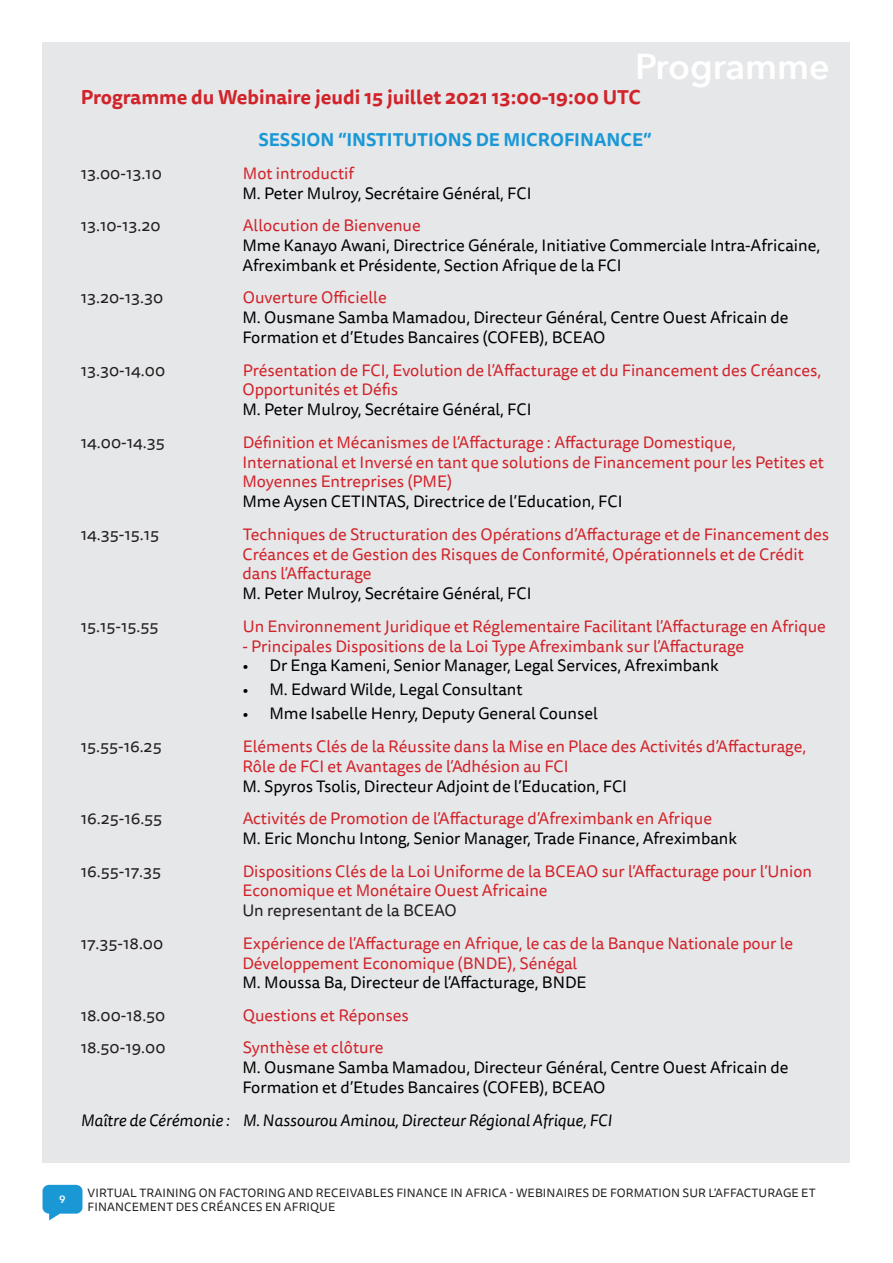
<style>
.page{position:relative;width:893px;height:1263px;background:#fff}
.page>*{position:absolute;margin:0;border:0;box-sizing:border-box;transform-origin:0 0}
.t1{font:600 36px "Avenir Next";color:#fff}
.t2{font:700 19.5px "Tisa Sans Pro";color:#d1232a}
.t3{font:700 18px "Tisa Sans Pro";color:#1a98d6}
.t4{font:16.5px/19.8px "Tisa Sans Pro";color:#d1232a}
.t5{font:16.5px/19.8px "Tisa Sans Pro";color:#000}
.t6{font:16.5px "Tisa Sans Pro";color:#231f20}
.t7{font:italic 16.5px "Tisa Sans Pro";color:#000}
.t8{font:12px/14.4px "Tisa Sans Pro";letter-spacing:.01em;color:#231f20}
.t9{font:600 10.5px "Avenir Next";color:#fff}
</style>
<div class="page">
<div style="left:43px;top:43px;width:807px;height:1120px;background:#e6e7e9"></div>
<div style="left:43px;top:1185px;width:39px;height:28px;background:#1a98d6;border-radius:6px"></div>
<p class="t1" style="left:635px;top:35px;width:196px">Programme</p>
<p class="t2" style="left:81px;top:82px;width:562px">Programme du Webinaire jeudi 15 juillet 2021 13:00-19:00 UTC</p>
<p class="t3" style="left:258px;top:127px;width:395px">SESSION “INSTITUTIONS DE MICROFINANCE”</p>
<p class="t6" style="left:81px;top:162px;width:83px">13.00-13.10</p>
<p class="t4" style="left:243px;top:164px;width:113px">Mot introductif</p>
<p class="t5" style="left:242px;top:184px;width:291px">M. Peter Mulroy, Secrétaire Général, FCI</p>
<p class="t6" style="left:81px;top:214px;width:81px">13.10-13.20</p>
<p class="t4" style="left:243px;top:216px;width:179px">Allocution de Bienvenue</p>
<p class="t5" style="left:242px;top:236px;width:579px">Mme Kanayo Awani, Directrice Générale, Initiative Commerciale Intra-Africaine,<br>Afreximbank et Présidente, Section Afrique de la FCI</p>
<p class="t6" style="left:81px;top:287px;width:84px">13.20-13.30</p>
<p class="t4" style="left:243px;top:288px;width:145px">Ouverture Officielle</p>
<p class="t5" style="left:242px;top:308px;width:548px">M. Ousmane Samba Mamadou, Directeur Général, Centre Ouest Africain de<br>Formation et d’Etudes Bancaires (COFEB), BCEAO</p>
<p class="t6" style="left:81px;top:359px;width:86px">13.30-14.00</p>
<p class="t4" style="left:243px;top:360px;width:580px">Présentation de FCI, Evolution de l’Affacturage et du Financement des Créances,</p>
<p class="t4" style="left:242px;top:380px;width:157px">Opportunités et Défis</p>
<p class="t5" style="left:242px;top:400px;width:291px">M. Peter Mulroy, Secrétaire Général, FCI</p>
<p class="t6" style="left:81px;top:431px;width:86px">14.00-14.35</p>
<p class="t4" style="left:243px;top:433px;width:495px">Définition et Mécanismes de l’Affacturage : Affacturage Domestique,</p>
<p class="t4" style="left:242px;top:452px;width:583px">International et Inversé en tant que solutions de Financement pour les Petites et<br>Moyennes Entreprises (PME)</p>
<p class="t5" style="left:242px;top:492px;width:382px">Mme Aysen CETINTAS, Directrice de l’Education, FCI</p>
<p class="t6" style="left:81px;top:523px;width:80px">14.35-15.15</p>
<p class="t4" style="left:243px;top:525px;width:588px">Techniques de Structuration des Opérations d’Affacturage et de Financement des</p>
<p class="t4" style="left:242px;top:544px;width:563px">Créances et de Gestion des Risques de Conformité, Opérationnels et de Crédit dans l’Affacturage</p>
<p class="t5" style="left:242px;top:584px;width:291px">M. Peter Mulroy, Secrétaire Général, FCI</p>
<p class="t6" style="left:81px;top:615px;width:79px">15.15-15.55</p>
<p class="t4" style="left:243px;top:616px;width:585px">Un Environnement Juridique et Réglementaire Facilitant l’Affacturage en Afrique</p>
<p class="t4" style="left:242px;top:636px;width:503px">- Principales Dispositions de la Loi Type Afreximbank sur l’Affacturage</p>
<p class="t5" style="left:242px;top:656px;width:478px">• Dr Enga Kameni, Senior Manager, Legal Services, Afreximbank</p>
<p class="t5" style="left:242px;top:680px;width:282px">• M. Edward Wilde, Legal Consultant</p>
<p class="t5" style="left:242px;top:704px;width:357px">• Mme Isabelle Henry, Deputy General Counsel</p>
<p class="t6" style="left:81px;top:735px;width:82px">15.55-16.25</p>
<p class="t4" style="left:243px;top:737px;width:565px">Eléments Clés de la Réussite dans la Mise en Place des Activités d’Affacturage,</p>
<p class="t4" style="left:242px;top:757px;width:328px">Rôle de FCI et Avantages de l’Adhésion au FCI</p>
<p class="t5" style="left:242px;top:776px;width:386px">M. Spyros Tsolis, Directeur Adjoint de l’Education, FCI</p>
<p class="t6" style="left:81px;top:807px;width:83px">16.25-16.55</p>
<p class="t4" style="left:243px;top:809px;width:471px">Activités de Promotion de l’Affacturage d’Afreximbank en Afrique</p>
<p class="t5" style="left:242px;top:829px;width:496px">M. Eric Monchu Intong, Senior Manager, Trade Finance, Afreximbank</p>
<p class="t6" style="left:81px;top:860px;width:82px">16.55-17.35</p>
<p class="t4" style="left:243px;top:861px;width:571px">Dispositions Clés de la Loi Uniforme de la BCEAO sur l’Affacturage pour l’Union</p>
<p class="t4" style="left:242px;top:881px;width:307px">Economique et Monétaire Ouest Africaine</p>
<p class="t6" style="left:242px;top:899px;width:216px">Un representant de la BCEAO</p>
<p class="t6" style="left:81px;top:932px;width:84px">17.35-18.00</p>
<p class="t4" style="left:243px;top:933px;width:552px">Expérience de l’Affacturage en Afrique, le cas de la Banque Nationale pour le</p>
<p class="t4" style="left:242px;top:953px;width:336px">Développement Economique (BNDE), Sénégal</p>
<p class="t5" style="left:242px;top:973px;width:346px">M. Moussa Ba, Directeur de l’Affacturage, BNDE</p>
<p class="t6" style="left:81px;top:1004px;width:86px">18.00-18.50</p>
<p class="t4" style="left:243px;top:1006px;width:167px">Questions et Réponses</p>
<p class="t6" style="left:81px;top:1037px;width:86px">18.50-19.00</p>
<p class="t4" style="left:243px;top:1038px;width:142px">Synthèse et clôture</p>
<p class="t5" style="left:242px;top:1058px;width:548px">M. Ousmane Samba Mamadou, Directeur Général, Centre Ouest Africain de<br>Formation et d’Etudes Bancaires (COFEB), BCEAO</p>
<p class="t7" style="left:81px;top:1109px;width:532px">Maître de Cérémonie : M. Nassourou Aminou, Directeur Régional Afrique, FCI</p>
<p class="t9" style="left:59px;top:1190px;width:8px">9</p>
<p class="t8" style="left:88px;top:1186px;width:729px">VIRTUAL TRAINING ON FACTORING AND RECEIVABLES FINANCE IN AFRICA - WEBINAIRES DE FORMATION SUR L’AFFACTURAGE ET<br>FINANCEMENT DES CRÉANCES EN AFRIQUE</p>
</div>
